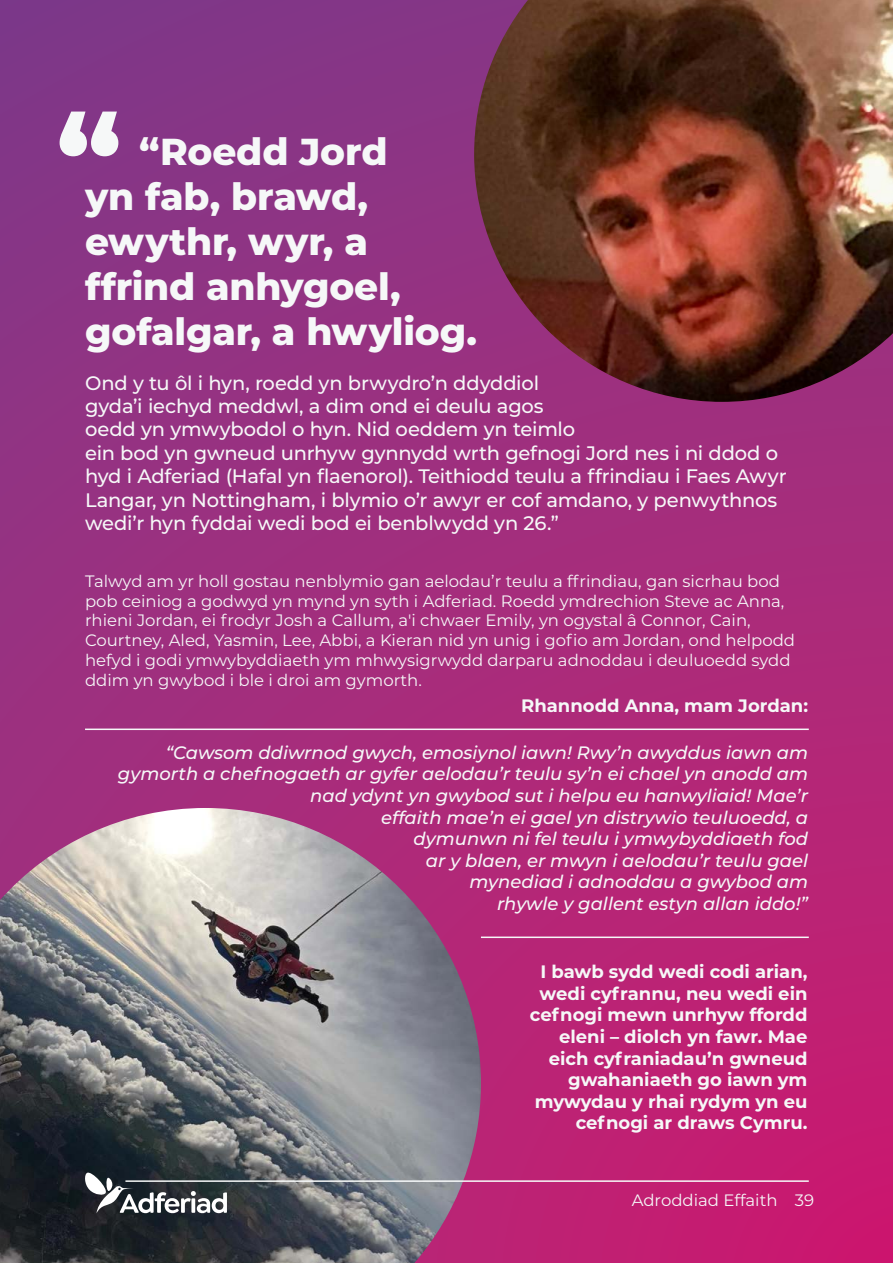
<style>
.page{position:relative;width:893px;height:1263px;background:#fff}
.page>*{position:absolute;margin:0;border:0;box-sizing:border-box;transform-origin:0 0}
.t1{font:800 120px "Montserrat";color:#f6f8f8}
.t2{font:800 37.5px/45px "Montserrat";letter-spacing:-.005em;color:#f6f8f8}
.t3{font:500 19.5px/23.4px "Montserrat";letter-spacing:-.01em;color:#f6f8f8}
.t4{font:italic 500 18px/21.6px "Montserrat";color:#f6f8f8;text-align:right}
.t5{font:700 18px/21.6px "Montserrat";color:#f6f8f8;text-align:right}
.t6{font:16.5px/19.8px "Montserrat";color:#f6f8f8}
</style>
<div class="page">
<div style="left:0;top:0;width:893px;height:1263px;background:linear-gradient(to bottom,#803a88,#ca1d70)"></div>
<img style="left:0;top:808px;width:481px;height:455px">
<hr style="left:125px;top:1180px;width:684px;height:2px;background:#f6f8f8">
<svg style="left:84px;top:1170px;width:143px;height:43px"></svg>
<img style="left:474px;top:0;width:419px;height:402px">
<hr style="left:85px;top:728px;width:724px;height:2px;background:#f6f8f8">
<hr style="left:481px;top:936px;width:328px;height:2px;background:#f6f8f8">
<h1 class="t1" style="left:56px;top:70px;width:67px">“</h1>
<h2 class="t2" style="left:85px;top:127px;width:394px;text-indent:54px">“Roedd Jord<br>yn fab, brawd, ewythr, wyr, a ffrind anhygoel, gofalgar, a hwyliog.</h2>
<p class="t3" style="left:85px;top:370px;width:703px">Ond y tu ôl i hyn, roedd yn brwydro’n ddyddiol<br>gyda’i iechyd meddwl, a dim ond ei deulu agos<br>oedd yn ymwybodol o hyn. Nid oeddem yn teimlo<br>ein bod yn gwneud unrhyw gynnydd wrth gefnogi Jord nes i ni ddod o hyd i Adferiad (Hafal yn flaenorol). Teithiodd teulu a ffrindiau i Faes Awyr Langar, yn Nottingham, i blymio o’r awyr er cof amdano, y penwythnos wedi’r hyn fyddai wedi bod ei benblwydd yn 26.”</p>
<p class="t6" style="left:85px;top:570px;width:712px">Talwyd am yr holl gostau nenblymio gan aelodau’r teulu a ffrindiau, gan sicrhau bod pob ceiniog a godwyd yn mynd yn syth i Adferiad. Roedd ymdrechion Steve ac Anna, rhieni Jordan, ei frodyr Josh a Callum, a'i chwaer Emily, yn ogystal â Connor, Cain, Courtney, Aled, Yasmin, Lee, Abbi, a Kieran nid yn unig i gofio am Jordan, ond helpodd hefyd i godi ymwybyddiaeth ym mhwysigrwydd darparu adnoddau i deuluoedd sydd ddim yn gwybod i ble i droi am gymorth.</p>
<p class="t5" style="left:521px;top:693px;width:288px">Rhannodd Anna, mam Jordan:</p>
<p class="t4" style="left:118px;top:741px;width:692px">“Cawsom ddiwrnod gwych, emosiynol iawn! Rwy’n awyddus iawn am gymorth a chefnogaeth ar gyfer aelodau’r teulu sy’n ei chael yn anodd am nad ydynt yn gwybod sut i helpu eu hanwyliaid! Mae’r<br>effaith mae’n ei gael yn distrywio teuluoedd, a<br>dymunwn ni fel teulu i ymwybyddiaeth fod<br>ar y blaen, er mwyn i aelodau’r teulu gael<br>mynediad i adnoddau a gwybod am<br>rhywle y gallent estyn allan iddo!”</p>
<p class="t5" style="left:530px;top:960px;width:279px">I bawb sydd wedi codi arian, wedi cyfrannu, neu wedi ein cefnogi mewn unrhyw ffordd eleni – diolch yn fawr. Mae eich cyfraniadau’n gwneud gwahaniaeth go iawn ym mywydau y rhai rydym yn eu cefnogi ar draws Cymru.</p>
<p class="t6" style="left:632px;top:1189px;width:184px">Adroddiad Effaith 39</p>
</div>
